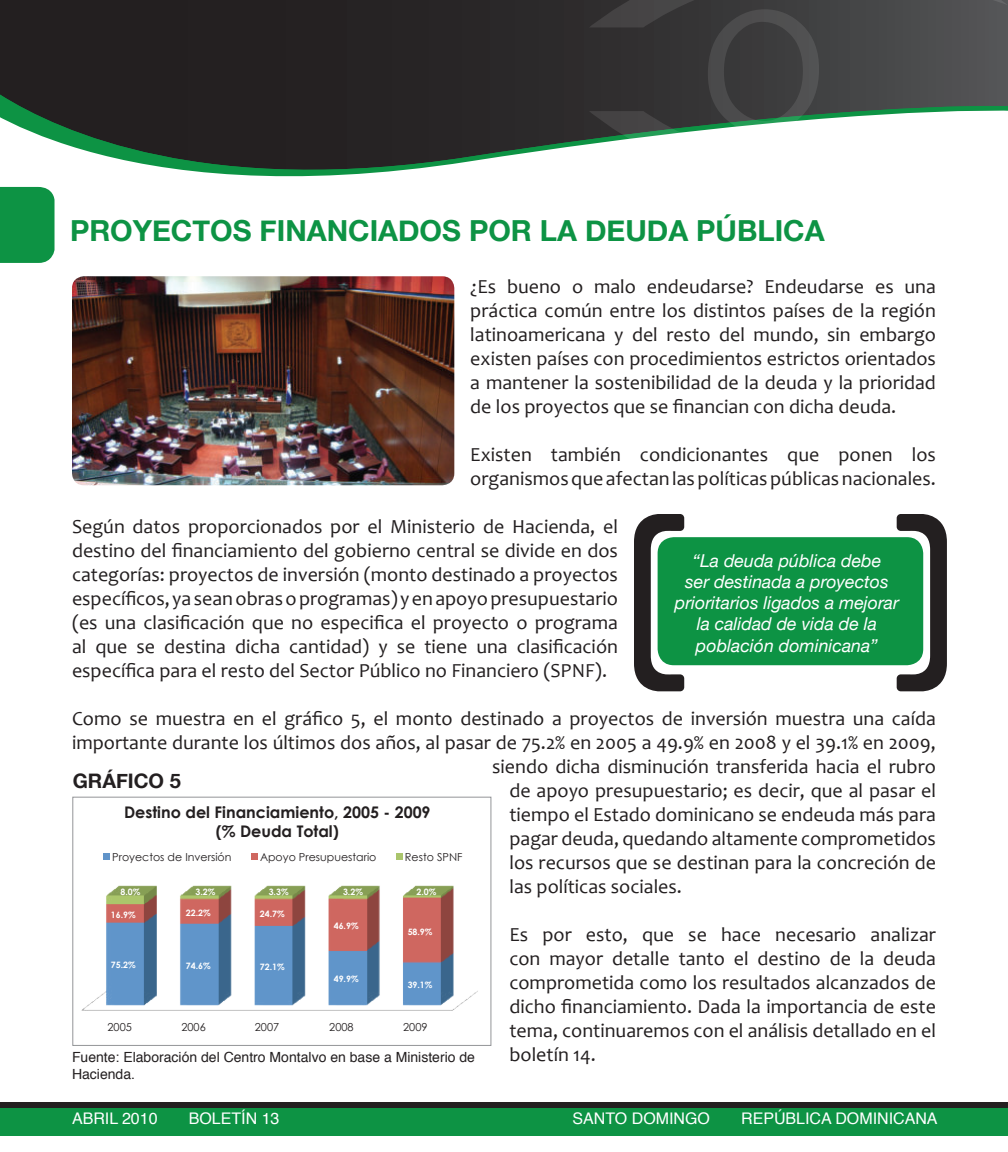
<style>
.page{position:relative;width:1008px;height:1152px;background:#fff}
.page>*{position:absolute;margin:0;border:0;box-sizing:border-box;transform-origin:0 0}
.t1{font:700 29px "Helvetica Neue";color:#0d9344}
.t2{font:20px/24px "Candara";color:#231f20;text-align:justify}
.t3{font:700 20px "Helvetica Neue";color:#231f20}
.t4{font:italic 17.8px/21.4px "Helvetica Neue";color:#fff;text-align:center}
.t5{font:16px "Helvetica";color:#fff}
.t6{font:700 16px/19.2px "Century Gothic";color:#231f20;text-align:center}
.t7{font:14px/16.8px "Helvetica";color:#231f20}
.t8{font:11px "Century Gothic";color:#231f20}
.t9{font:700 8.8px "Century Gothic";color:#fff}
</style>
<div class="page">
<div style="left:0;top:1102px;width:1008px;height:10px;background:#231f20"></div>
<div style="left:0;top:1108px;width:1008px;height:28px;background:#0d9344"></div>
<svg style="left:0;top:0;width:589px;height:187px;background:#424643"></svg>
<svg style="left:589px;top:0;width:419px;height:145px"></svg>
<div style="left:0;top:187px;width:55px;height:76px;background:#0d9344"></div>
<img style="left:72px;top:276px;width:382px;height:209px">
<div style="left:658px;top:537px;width:265px;height:128px;background:#0d9344;border-radius:16px"></div>
<svg style="left:634px;top:514px;width:50px;height:177px"></svg>
<svg style="left:897px;top:514px;width:50px;height:177px"></svg>
<img style="left:81px;top:885px;width:397px;height:126px">
<div style="left:104px;top:853px;width:6px;height:7px;background:#6194c9"></div>
<div style="left:251px;top:853px;width:6px;height:7px;background:#cf6760"></div>
<div style="left:396px;top:853px;width:6px;height:7px;background:#aac56c"></div>
<div style="left:72px;top:797px;width:419px;height:249px;border:1px solid #939598"></div>
<h1 class="t1" style="left:70px;top:214px;width:756px">PROYECTOS FINANCIADOS POR LA DEUDA PÚBLICA</h1>
<p class="t2" style="left:470px;top:276px;width:467px">¿Es bueno o malo endeudarse? Endeudarse es una práctica común entre los distintos países de la región latinoamericana y del resto del mundo, sin embargo existen países con procedimientos estrictos orientados a mantener la sostenibilidad de la deuda y la prioridad de los proyectos que se financian con dicha deuda.</p>
<p class="t2" style="left:470px;top:444px;width:467px">Existen también condicionantes que ponen los organismos que afectan las políticas públicas nacionales.</p>
<p class="t2" style="left:72px;top:516px;width:548px">Según datos proporcionados por el Ministerio de Hacienda, el destino del financiamiento del gobierno central se divide en dos categorías: proyectos de inversión (monto destinado a proyectos específicos, ya sean obras o programas) y en apoyo presupuestario (es una clasificación que no especifica el proyecto o programa al que se destina dicha cantidad) y se tiene una clasificación específica para el resto del Sector Público no Financiero (SPNF).</p>
<p class="t2" style="left:72px;top:706px;width:865px">Como se muestra en el gráfico 5, el monto destinado a proyectos de inversión muestra una caída</p>
<p class="t2" style="left:72px;top:730px;width:865px">importante durante los últimos dos años, al pasar de 75.2% en 2005 a 49.9% en 2008 y el 39.1% en 2009,</p>
<p class="t2" style="left:492px;top:756px;width:445px">siendo dicha disminución transferida hacia el rubro</p>
<p class="t2" style="left:509px;top:780px;width:428px">de apoyo presupuestario; es decir, que al pasar el</p>
<p class="t2" style="left:509px;top:804px;width:428px">tiempo el Estado dominicano se endeuda más para</p>
<p class="t2" style="left:509px;top:828px;width:428px">pagar deuda, quedando altamente comprometidos</p>
<p class="t2" style="left:509px;top:852px;width:428px">los recursos que se destinan para la concreción de</p>
<p class="t2" style="left:509px;top:876px;width:174px">las políticas sociales.</p>
<p class="t2" style="left:509px;top:924px;width:428px">Es por esto, que se hace necesario analizar con mayor detalle tanto el destino de la deuda comprometida como los resultados alcanzados de dicho financiamiento. Dada la importancia de este tema, continuaremos con el análisis detallado en el boletín 14.</p>
<p class="t4" style="left:675px;top:551px;width:226px">“La deuda pública debe<br>ser destinada a proyectos prioritarios ligados a mejorar la calidad de vida de la población dominicana”</p>
<p class="t3" style="left:73px;top:770px;width:110px">GRÁFICO 5</p>
<p class="t6" style="left:124px;top:803px;width:308px">Destino del Financiamiento, 2005 - 2009 (% Deuda Total)</p>
<p class="t8" style="left:112px;top:852px;width:121px">Proyectos de Inversión</p>
<p class="t8" style="left:260px;top:852px;width:118px">Apoyo Presupuestario</p>
<p class="t8" style="left:405px;top:852px;width:59px">Resto SPNF</p>
<p class="t9" style="left:121px;top:888px;width:21px">8.0%</p>
<p class="t9" style="left:196px;top:888px;width:21px">3.2%</p>
<p class="t9" style="left:269px;top:888px;width:21px">3.3%</p>
<p class="t9" style="left:343px;top:888px;width:21px">3.2%</p>
<p class="t9" style="left:417px;top:888px;width:21px">2.0%</p>
<p class="t9" style="left:111px;top:911px;width:26px">16.9%</p>
<p class="t9" style="left:186px;top:909px;width:26px">22.2%</p>
<p class="t9" style="left:260px;top:910px;width:26px">24.7%</p>
<p class="t9" style="left:334px;top:922px;width:26px">46.9%</p>
<p class="t9" style="left:408px;top:927px;width:26px">58.9%</p>
<p class="t9" style="left:111px;top:961px;width:26px">75.2%</p>
<p class="t9" style="left:186px;top:961px;width:26px">74.6%</p>
<p class="t9" style="left:260px;top:963px;width:26px">72.1%</p>
<p class="t9" style="left:334px;top:975px;width:26px">49.9%</p>
<p class="t9" style="left:408px;top:981px;width:26px">39.1%</p>
<p class="t8" style="left:108px;top:1022px;width:26px">2005</p>
<p class="t8" style="left:181px;top:1022px;width:26px">2006</p>
<p class="t8" style="left:255px;top:1022px;width:26px">2007</p>
<p class="t8" style="left:329px;top:1022px;width:26px">2008</p>
<p class="t8" style="left:403px;top:1022px;width:26px">2009</p>
<p class="t7" style="left:72px;top:1049px;width:405px">Fuente: Elaboración del Centro Montalvo en base a Ministerio de<br>Hacienda.</p>
<p class="t5" style="left:72px;top:1109px;width:87px">ABRIL 2010</p>
<p class="t5" style="left:189px;top:1109px;width:92px">BOLETÍN 13</p>
<p class="t5" style="left:573px;top:1106px;width:139px">SANTO DOMINGO</p>
<p class="t5" style="left:741px;top:1106px;width:198px">REPÚBLICA DOMINICANA</p>
</div>
